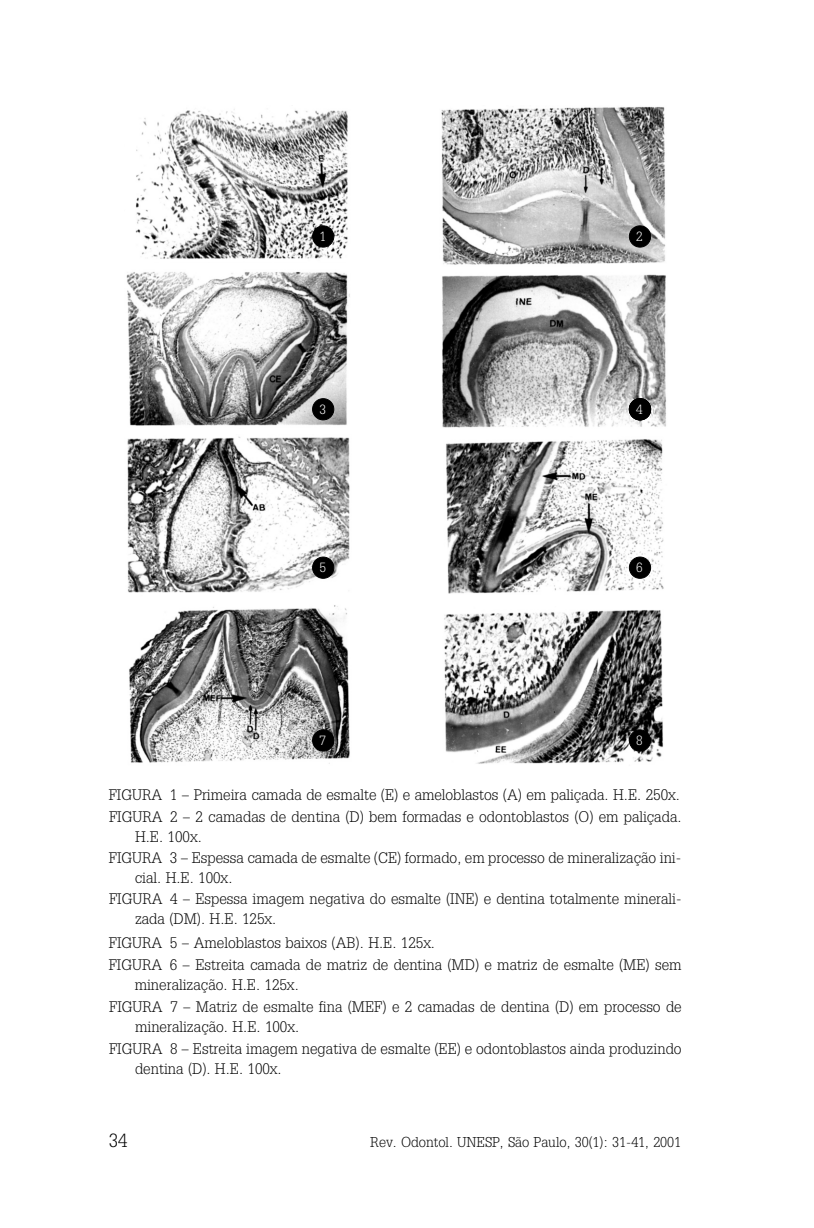
<style>
.page{position:relative;width:814px;height:1228px;background:#fff}
.page>*{position:absolute;margin:0;border:0;box-sizing:border-box;transform-origin:0 0}
.t1{font:20px "Square Serif";color:#000}
.t2{font:16px/21.6px "Square Serif";color:#000}
.t3{font:15px "Square Serif";color:#000}
.t4{font:14px "Square Serif";color:#fff}
</style>
<div class="page">
<img style="left:135px;top:109px;width:213px;height:150px">
<div style="left:312px;top:226px;width:22px;height:21px;background:#000;border:1px solid #000;border-radius:50%"></div>
<img style="left:441px;top:106px;width:225px;height:159px">
<div style="left:629px;top:226px;width:22px;height:21px;background:#000;border:1px solid #000;border-radius:50%"></div>
<img style="left:442px;top:274px;width:224px;height:154px">
<div style="left:629px;top:398px;width:22px;height:22px;background:#000;border:1px solid #000;border-radius:50%"></div>
<img style="left:126px;top:271px;width:224px;height:155px">
<div style="left:312px;top:398px;width:22px;height:22px;background:#000;border:1px solid #000;border-radius:50%"></div>
<img style="left:127px;top:436px;width:223px;height:157px">
<div style="left:312px;top:557px;width:22px;height:22px;background:#000;border:1px solid #000;border-radius:50%"></div>
<img style="left:446px;top:439px;width:218px;height:155px">
<div style="left:629px;top:557px;width:22px;height:22px;background:#000;border:1px solid #000;border-radius:50%"></div>
<img style="left:444px;top:610px;width:219px;height:154px">
<div style="left:629px;top:730px;width:22px;height:21px;background:#000;border:1px solid #000;border-radius:50%"></div>
<img style="left:129px;top:605px;width:221px;height:159px">
<div style="left:312px;top:730px;width:22px;height:21px;background:#000;border:1px solid #000;border-radius:50%"></div>
<p class="t4" style="left:319px;top:231px;width:8px">1</p>
<p class="t4" style="left:636px;top:231px;width:8px">2</p>
<p class="t4" style="left:319px;top:404px;width:8px">3</p>
<p class="t4" style="left:636px;top:404px;width:8px">4</p>
<p class="t4" style="left:319px;top:563px;width:8px">5</p>
<p class="t4" style="left:636px;top:563px;width:8px">6</p>
<p class="t4" style="left:319px;top:735px;width:8px">7</p>
<p class="t4" style="left:636px;top:735px;width:8px">8</p>
<p class="t2" style="left:109px;top:785px;width:573px">FIGURA 1 – Pri me ira camada de esmalte (E) e ame lo blas tos (A) em pali çada. H.E. 250x.</p>
<p class="t2" style="left:109px;top:807px;width:574px">FIGURA 2 – 2 cama das de den tina (D) bem for ma das e odon to blas tos (O) em pali çada.</p>
<p class="t2" style="left:135px;top:827px;width:68px">H.E. 100x.</p>
<p class="t2" style="left:109px;top:848px;width:574px">FIGURA 3 – Espessa camada de esmalte (CE) for mado, em pro cesso de mine ra li za ção ini -</p>
<p class="t2" style="left:135px;top:868px;width:99px">cial. H.E. 100x.</p>
<p class="t2" style="left:109px;top:889px;width:574px">FIGURA 4 – Espessa ima gem nega tiva do esmalte (INE) e den tina total mente mine ra li -</p>
<p class="t2" style="left:135px;top:909px;width:143px">zada (DM). H.E. 125x.</p>
<p class="t2" style="left:109px;top:933px;width:574px">FIGURA 5 – Ame lo blas tos bai xos (AB). H.E. 125x.<br>FIGURA 6 – Estre ita camada de matriz de den tina (MD) e matriz de esmalte (ME) sem</p>
<p class="t2" style="left:109px;top:975px;width:574px;text-indent:26px">mine ra li za ção. H.E. 125x.<br>FIGURA 7 – Matriz de esmalte fina (MEF) e 2 cama das de den tina (D) em pro cesso de</p>
<p class="t2" style="left:109px;top:1017px;width:574px;text-indent:26px">mine ra li za ção. H.E. 100x.<br>FIGURA 8 – Estre ita ima gem nega tiva de esmalte (EE) e odon to blas tos ainda pro du zindo</p>
<p class="t2" style="left:135px;top:1059px;width:148px">dentina (D). H.E. 100x.</p>
<p class="t1" style="left:109px;top:1133px;width:20px">34</p>
<p class="t3" style="left:370px;top:1136px;width:312px">Rev. Odontol. UNESP, São Paulo, 30(1): 31-41, 2001</p>
</div>
